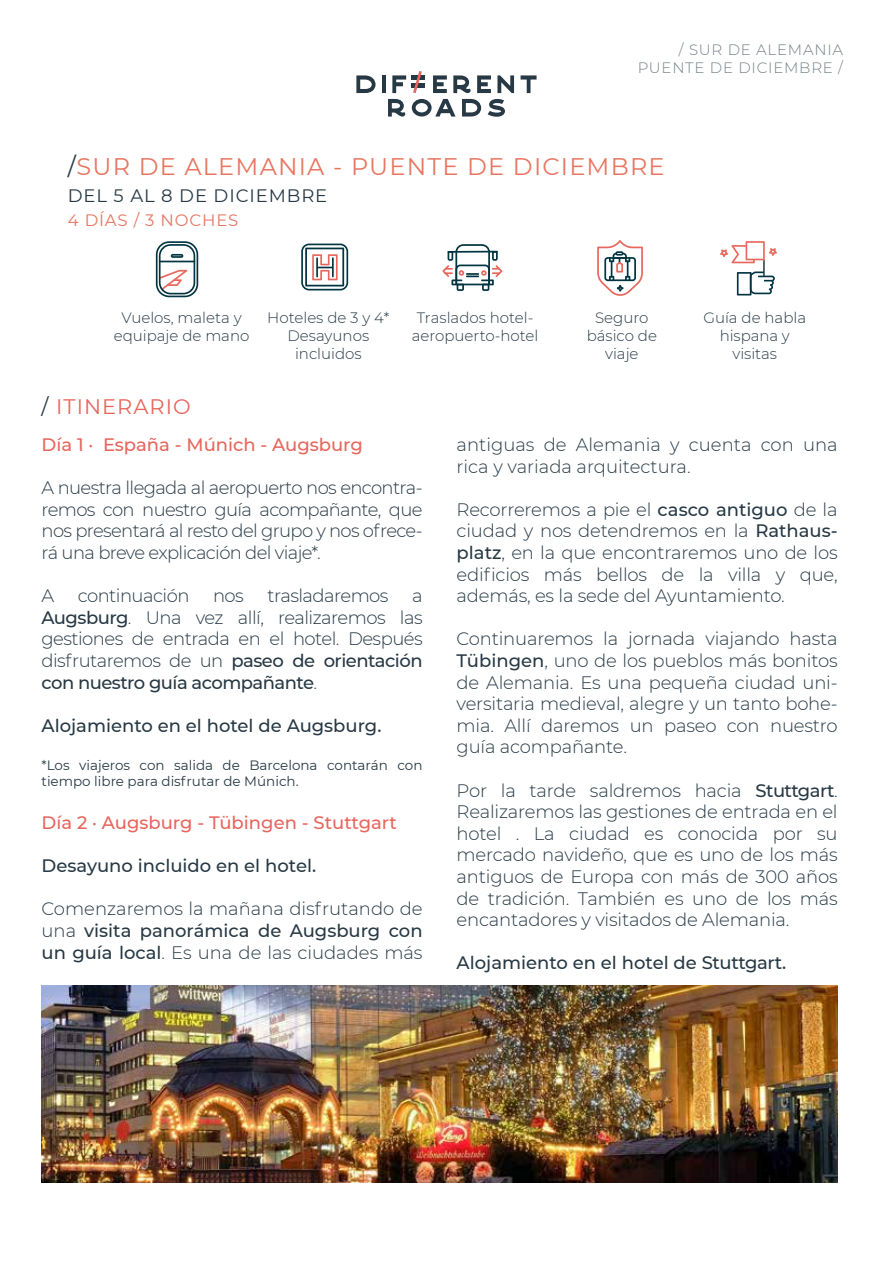
<style>
.page{position:relative;width:893px;height:1263px;background:#fff}
.page>*{position:absolute;margin:0;border:0;box-sizing:border-box;transform-origin:0 0}
.t1{font:24px "Montserrat";letter-spacing:.05em;color:#e77661}
.t2{font:21px "Montserrat";letter-spacing:.05em;color:#e7655c}
.t3{font:300 18px/21.6px "Montserrat";letter-spacing:-.01em;color:#273944;text-align:justify}
.t4{font:500 18px "Montserrat";color:#273944}
.t5{font:500 18px "Montserrat";color:#e7655c}
.t6{font:300 18px "Montserrat";letter-spacing:-.03em;color:#273944}
.t7{font:18px "Montserrat";letter-spacing:.05em;color:#273944}
.t8{font:16.5px "Montserrat";letter-spacing:.05em;color:#e77661}
.t9{font:300 15px/18px "Montserrat";color:#273944;text-align:center}
.t10{font:300 15px/18px "Montserrat";letter-spacing:.05em;color:#273944;text-align:right}
.t11{font:13.5px/16.2px "Montserrat";color:#273944}
.s1{color:#273944}
.s2{font-weight:500}
</style>
<div class="page">
<svg style="left:156px;top:241px;width:42px;height:56px"></svg>
<svg style="left:597px;top:240px;width:46px;height:56px"></svg>
<svg style="left:442px;top:244px;width:60px;height:47px"></svg>
<svg style="left:301px;top:244px;width:47px;height:46px"></svg>
<svg style="left:720px;top:241px;width:57px;height:54px"></svg>
<img style="left:42px;top:986px;width:796px;height:196px">
<svg style="left:388px;top:99px;width:18px;height:18px"></svg>
<svg style="left:412px;top:99px;width:43px;height:18px"></svg>
<svg style="left:462px;top:99px;width:19px;height:18px"></svg>
<svg style="left:488px;top:99px;width:17px;height:18px"></svg>
<svg style="left:356px;top:75px;width:20px;height:18px"></svg>
<hr style="left:382px;top:75px;width:4px;height:18px;background:#273944">
<svg style="left:392px;top:75px;width:14px;height:18px"></svg>
<svg style="left:433px;top:75px;width:14px;height:18px"></svg>
<svg style="left:453px;top:75px;width:38px;height:18px"></svg>
<svg style="left:497px;top:75px;width:17px;height:18px"></svg>
<svg style="left:521px;top:75px;width:16px;height:18px"></svg>
<div style="left:411px;top:75px;width:14px;height:5px;background:#273944"></div>
<div style="left:411px;top:83px;width:14px;height:5px;background:#273944"></div>
<svg style="left:413px;top:71px;width:9px;height:22px"></svg>
<p class="t10" style="left:637px;top:40px;width:207px">/ SUR DE ALEMANIA<br>PUENTE DE DICIEMBRE /</p>
<h1 class="t1" style="left:68px;top:150px;width:598px"><span class="s1">/</span>SUR DE ALEMANIA - PUENTE DE DICIEMBRE</h1>
<p class="t7" style="left:68px;top:183px;width:261px">DEL 5 AL 8 DE DICIEMBRE</p>
<p class="t8" style="left:68px;top:209px;width:172px">4 DÍAS / 3 NOCHES</p>
<p class="t9" style="left:114px;top:308px;width:137px">Vuelos, maleta y equipaje de mano</p>
<p class="t9" style="left:267px;top:308px;width:124px">Hoteles de 3 y 4*<br>Desayunos incluidos</p>
<p class="t9" style="left:412px;top:308px;width:128px">Traslados hotel&shy;aeropuerto-hotel</p>
<p class="t9" style="left:587px;top:308px;width:72px">Seguro básico de viaje</p>
<p class="t9" style="left:703px;top:308px;width:104px">Guía de habla hispana y visitas</p>
<p class="t2" style="left:42px;top:392px;width:151px"><span class="s1">/</span> ITINERARIO</p>
<p class="t5" style="left:42px;top:432px;width:323px">Día 1 · España - Múnich - Augsburg</p>
<p class="t3" style="left:42px;top:476px;width:383px">A nuestra llegada al aeropuerto nos encontra&shy;remos con nuestro guía acompañante, que nos presentará al resto del grupo y nos ofrece&shy;rá una breve explicación del viaje*.</p>
<p class="t3" style="left:42px;top:584px;width:14px">A</p>
<p class="t6" style="left:78px;top:583px;width:113px">continuación</p>
<p class="t3" style="left:213px;top:584px;width:32px">nos</p>
<p class="t6" style="left:267px;top:583px;width:123px">trasladaremos</p>
<p class="t3" style="left:42px;top:584px;width:383px;text-indent:371px">a <span class="s2">Augsburg</span>. Una vez allí, realizaremos las gestiones de entrada en el hotel. Después disfrutaremos de un <span class="s2">paseo de orientación con nuestro guía acompañante</span>.</p>
<p class="t4" style="left:42px;top:713px;width:341px">Alojamiento en el hotel de Augsburg.</p>
<p class="t11" style="left:42px;top:756px;width:382px">*Los viajeros con salida de Barcelona contarán con tiempo libre para disfrutar de Múnich.</p>
<p class="t5" style="left:42px;top:810px;width:357px">Día 2 · Augsburg - Tübingen - Stuttgart</p>
<p class="t4" style="left:42px;top:853px;width:276px">Desayuno incluido en el hotel.</p>
<p class="t3" style="left:42px;top:897px;width:383px">Comenzaremos la mañana disfrutando de una <span class="s2">visita panorámica de Augsburg con un guía local</span>. Es una de las ciudades más</p>
<p class="t3" style="left:457px;top:433px;width:383px">antiguas de Alemania y cuenta con una rica y variada arquitectura.</p>
<p class="t3" style="left:457px;top:498px;width:383px">Recorreremos a pie el <span class="s2">casco antiguo</span> de la ciudad y nos detendremos en la <span class="s2">Rathaus&shy;platz</span>, en la que encontraremos uno de los edificios más bellos de la villa y que, además, es la sede del Ayuntamiento.</p>
<p class="t3" style="left:457px;top:627px;width:383px">Continuaremos la jornada viajando hasta <span class="s2">Tübingen</span>, uno de los pueblos más bonitos de Alemania. Es una pequeña ciudad uni&shy;versitaria medieval, alegre y un tanto bohe&shy;mia. Allí daremos un paseo con nuestro guía acompañante.</p>
<p class="t3" style="left:457px;top:779px;width:383px">Por la tarde saldremos hacia <span class="s2">Stuttgart</span>.<br>Realizaremos las gestiones de entrada en el hotel . La ciudad es conocida por su mercado navideño, que es uno de los más antiguos de Europa con más de 300 años de tradición. También es uno de los más encantadores y visitados de Alemania.</p>
<p class="t4" style="left:457px;top:950px;width:331px">Alojamiento en el hotel de Stuttgart.</p>
</div>
